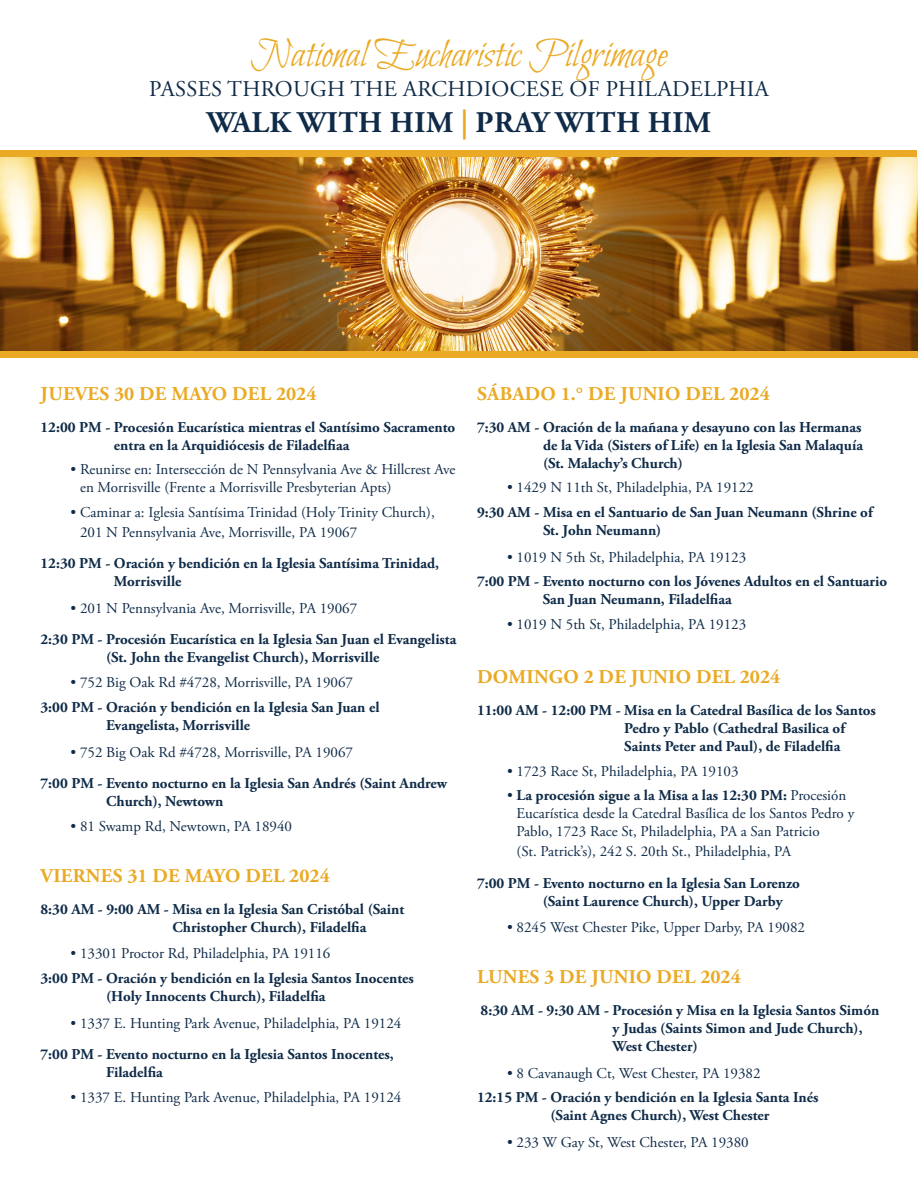
<style>
.page{position:relative;width:918px;height:1188px;background:#fff}
.page>*{position:absolute;margin:0;border:0;box-sizing:border-box;transform-origin:0 0}
.t1{font:42px "Bilbo Swash Caps";color:#eaaa25}
.t2{font:700 30px "Adobe Garamond Pro";letter-spacing:.015em;color:#0f2b48}
.t3{font:22.5px "Adobe Garamond Pro";letter-spacing:.015em;color:#0f2b48}
.t4{font:700 19.5px "Adobe Garamond Pro";letter-spacing:.015em;color:#eaaa25}
.t5{font:700 15px/18px "Adobe Garamond Pro";color:#0f2b48}
.t6{font:15px/18px "Adobe Garamond Pro";color:#0f2b48}
.s1{color:#eaaa25}
.s2{font-weight:700}
</style>
<div class="page">
<img style="left:0;top:157px;width:918px;height:194px">
<div style="left:0;top:351px;width:918px;height:6px;background:#eaaa25"></div>
<div style="left:0;top:150px;width:917px;height:7px;background:#eaaa25"></div>
<p class="t1" style="left:250px;top:30px;width:419px">National Eucharistic Pilgrimage</p>
<p class="t3" style="left:149px;top:76px;width:621px">PASSES THROUGH THE ARCHDIOCESE OF PHILADELPHIA</p>
<p class="t2" style="left:207px;top:105px;width:506px">WALK WITH HIM <span class="s1">|</span> PRAY WITH HIM</p>
<p class="t4" style="left:41px;top:383px;width:277px">JUEVES 30 DE MAYO DEL 2024</p>
<p class="t5" style="left:114px;top:418px;width:343px;text-indent:-73px">12:00 PM - Procesión Eucarística mientras el Santísimo Sacramento entra en la Arquidiócesis de Filadelfiaa</p>
<p class="t6" style="left:80px;top:461px;width:377px;text-indent:-10px">• Reunirse en: Intersección de N Pennsylvania Ave &amp; Hillcrest Ave en Morrisville (Frente a Morrisville Presbyterian Apts)</p>
<p class="t6" style="left:80px;top:503px;width:356px;line-height:19.8px;text-indent:-10px">• Caminar a: Iglesia Santísima Trinidad (Holy Trinity Church),<br>201 N Pennsylvania Ave, Morrisville, PA 19067</p>
<p class="t5" style="left:114px;top:555px;width:327px;text-indent:-73px">12:30 PM - Oración y bendición en la Iglesia Santísima Trinidad,<br>Morrisville</p>
<p class="t6" style="left:70px;top:600px;width:288px">• 201 N Pennsylvania Ave, Morrisville, PA 19067</p>
<p class="t5" style="left:106px;top:631px;width:352px;text-indent:-66px">2:30 PM - Procesión Eucarística en la Iglesia San Juan el Evangelista (St. John the Evangelist Church), Morrisville</p>
<p class="t6" style="left:70px;top:674px;width:284px">• 752 Big Oak Rd #4728, Morrisville, PA 19067</p>
<p class="t5" style="left:106px;top:698px;width:275px;text-indent:-66px">3:00 PM - Oración y bendición en la Iglesia San Juan el<br>Evangelista, Morrisville</p>
<p class="t6" style="left:70px;top:743px;width:284px">• 752 Big Oak Rd #4728, Morrisville, PA 19067</p>
<p class="t5" style="left:106px;top:775px;width:342px;text-indent:-66px">7:00 PM - Evento nocturno en la Iglesia San Andrés (Saint Andrew<br>Church), Newtown</p>
<p class="t6" style="left:70px;top:818px;width:223px">• 81 Swamp Rd, Newtown, PA 18940</p>
<p class="t4" style="left:41px;top:865px;width:291px">VIERNES 31 DE MAYO DEL 2024</p>
<p class="t5" style="left:172px;top:900px;width:233px;text-indent:-132px">8:30 AM - 9:00 AM - Misa en la Iglesia San Cristóbal (Saint<br>Christopher Church), Filadelfia</p>
<p class="t6" style="left:70px;top:945px;width:261px">• 13301 Proctor Rd, Philadelphia, PA 19116</p>
<p class="t5" style="left:106px;top:970px;width:309px;text-indent:-66px">3:00 PM - Oración y bendición en la Iglesia Santos Inocentes (Holy Innocents Church), Filadelfia</p>
<p class="t6" style="left:70px;top:1014px;width:332px">• 1337 E. Hunting Park Avenue, Philadelphia, PA 19124</p>
<p class="t5" style="left:106px;top:1046px;width:289px;text-indent:-66px">7:00 PM - Evento nocturno en la Iglesia Santos Inocentes,<br>Filadelfia</p>
<p class="t6" style="left:70px;top:1089px;width:332px">• 1337 E. Hunting Park Avenue, Philadelphia, PA 19124</p>
<p class="t4" style="left:477px;top:383px;width:294px">SÁBADO 1.° DE JUNIO DEL 2024</p>
<p class="t5" style="left:543px;top:418px;width:321px;text-align:justify;text-indent:-66px">7:30 AM - Oración de la mañana y desayuno con las Hermanas de la Vida (Sisters of Life) en la Iglesia San Malaquía (St. Malachy’s Church)</p>
<p class="t6" style="left:507px;top:479px;width:248px">• 1429 N 11th St, Philadelphia, PA 19122</p>
<p class="t5" style="left:543px;top:504px;width:331px;text-indent:-66px">9:30 AM - Misa en el Santuario de San Juan Neumann (Shrine of<br>St. John Neumann)</p>
<p class="t6" style="left:507px;top:548px;width:241px">• 1019 N 5th St, Philadelphia, PA 19123</p>
<p class="t5" style="left:543px;top:573px;width:346px;text-indent:-66px">7:00 PM - Evento nocturno con los Jóvenes Adultos en el Santuario<br>San Juan Neumann, Filadelfiaa</p>
<p class="t6" style="left:507px;top:616px;width:241px">• 1019 N 5th St, Philadelphia, PA 19123</p>
<p class="t4" style="left:477px;top:666px;width:305px">DOMINGO 2 DE JUNIO DEL 2024</p>
<p class="t5" style="left:624px;top:701px;width:253px;text-indent:-147px">11:00 AM - 12:00 PM - Misa en la Catedral Basílica de los Santos<br>Pedro y Pablo (Cathedral Basilica of<br>Saints Peter and Paul), de Filadelfia</p>
<p class="t6" style="left:507px;top:762px;width:233px">• 1723 Race St, Philadelphia, PA 19103</p>
<p class="t6" style="left:517px;top:787px;width:339px;text-indent:-10px">• <span class="s2">La procesión sigue a la Misa a las 12:30 PM:</span> Procesión<br>Eucarística desde la Catedral Basílica de los Santos Pedro y<br>Pablo, 1723 Race St, Philadelphia, PA a San Patricio</p>
<p class="t6" style="left:517px;top:843px;width:276px">(St. Patrick’s), 242 S. 20th St., Philadelphia, PA</p>
<p class="t5" style="left:543px;top:874px;width:259px;text-indent:-66px">7:00 PM - Evento nocturno en la Iglesia San Lorenzo (Saint Laurence Church), Upper Darby</p>
<p class="t6" style="left:507px;top:919px;width:299px">• 8245 West Chester Pike, Upper Darby, PA 19082</p>
<p class="t4" style="left:477px;top:966px;width:265px">LUNES 3 DE JUNIO DEL 2024</p>
<p class="t5" style="left:613px;top:1001px;width:268px;text-indent:-132px">8:30 AM - 9:30 AM - Procesión y Misa en la Iglesia Santos Simón y Judas (Saints Simon and Jude Church),<br>West Chester)</p>
<p class="t6" style="left:507px;top:1064px;width:255px">• 8 Cavanaugh Ct, West Chester, PA 19382</p>
<p class="t5" style="left:551px;top:1089px;width:269px;text-indent:-73px">12:15 PM - Oración y bendición en la Iglesia Santa Inés (Saint Agnes Church), West Chester</p>
<p class="t6" style="left:507px;top:1134px;width:243px">• 233 W Gay St, West Chester, PA 19380</p>
</div>
